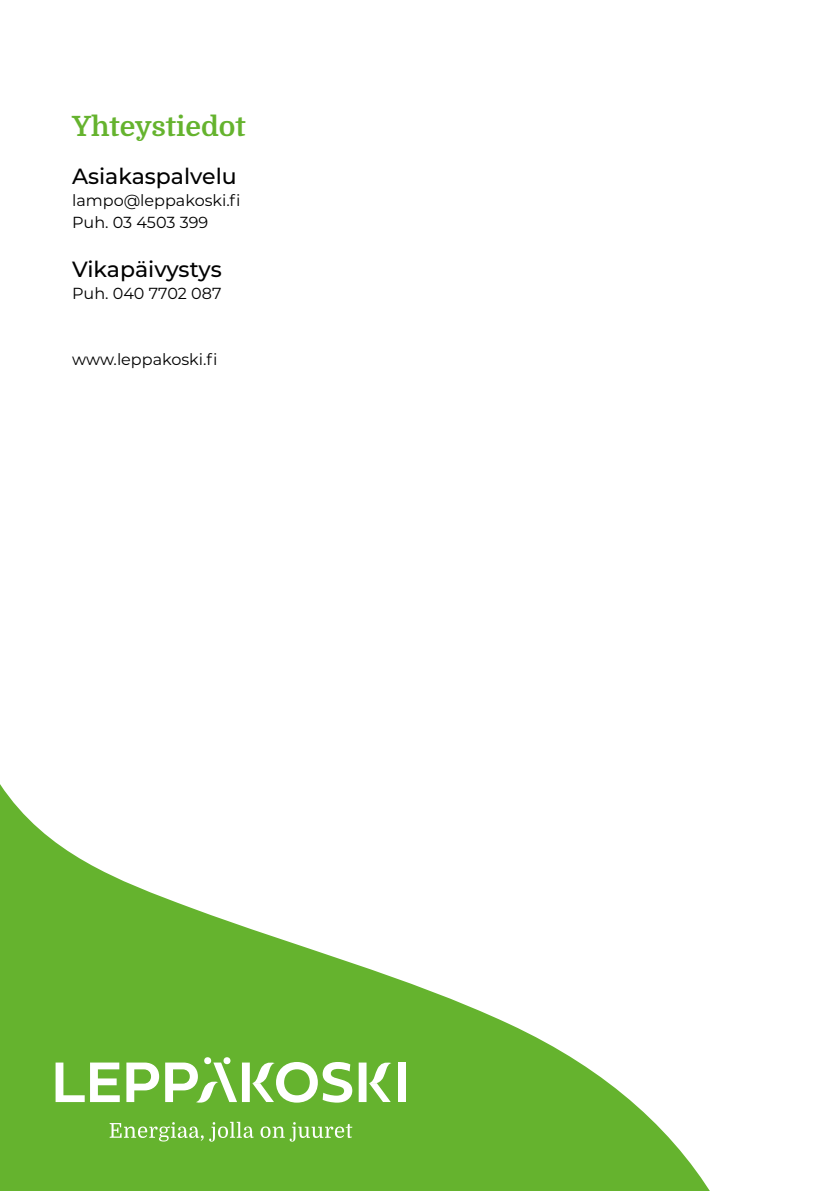
<style>
.page{position:relative;width:840px;height:1191px;background:#fff}
.page>*{position:absolute;margin:0;border:0;box-sizing:border-box;transform-origin:0 0}
.Otsikko{font:700 28px "Domine";color:#65b32e}
.Alaotsikko{font:500 22px "Montserrat";color:#000}
.Leipäteksti{font:16px "Montserrat";color:#000}
</style>
<div class="page">
<svg style="left:0;top:784px;width:710px;height:407px;fill:#65b32e"></svg>
<div style="left:204px;top:1057px;width:7px;height:7px;background:#fff;border-radius:50%"></div>
<div style="left:223px;top:1057px;width:7px;height:7px;background:#fff;border-radius:50%"></div>
<svg style="left:56px;top:1062px;width:64px;height:40px"></svg>
<svg style="left:126px;top:1062px;width:33px;height:40px"></svg>
<div style="left:398px;top:1062px;width:7px;height:40px;background:#fff"></div>
<svg style="left:165px;top:1061px;width:187px;height:42px"></svg>
<svg style="left:358px;top:1061px;width:33px;height:41px"></svg>
<svg style="left:110px;top:1122px;width:93px;height:19px;background:#88c45e"></svg>
<svg style="left:209px;top:1121px;width:44px;height:20px"></svg>
<svg style="left:260px;top:1122px;width:92px;height:19px;background:#85c35a"></svg>
<p class="Otsikko" style="left:72px;top:111px;width:175px">Yhteystiedot</p>
<p class="Alaotsikko" style="left:72px;top:161px;width:166px">Asiakaspalvelu</p>
<p class="Leipäteksti" style="left:72px;top:189px;width:170px">lampo@leppakoski.fi</p>
<p class="Leipäteksti" style="left:72px;top:211px;width:138px">Puh. 03 4503 399</p>
<p class="Alaotsikko" style="left:72px;top:253px;width:151px">Vikapäivystys</p>
<p class="Leipäteksti" style="left:72px;top:282px;width:151px">Puh. 040 7702 087</p>
<p class="Leipäteksti" style="left:72px;top:348px;width:147px">www.leppakoski.fi</p>
</div>
